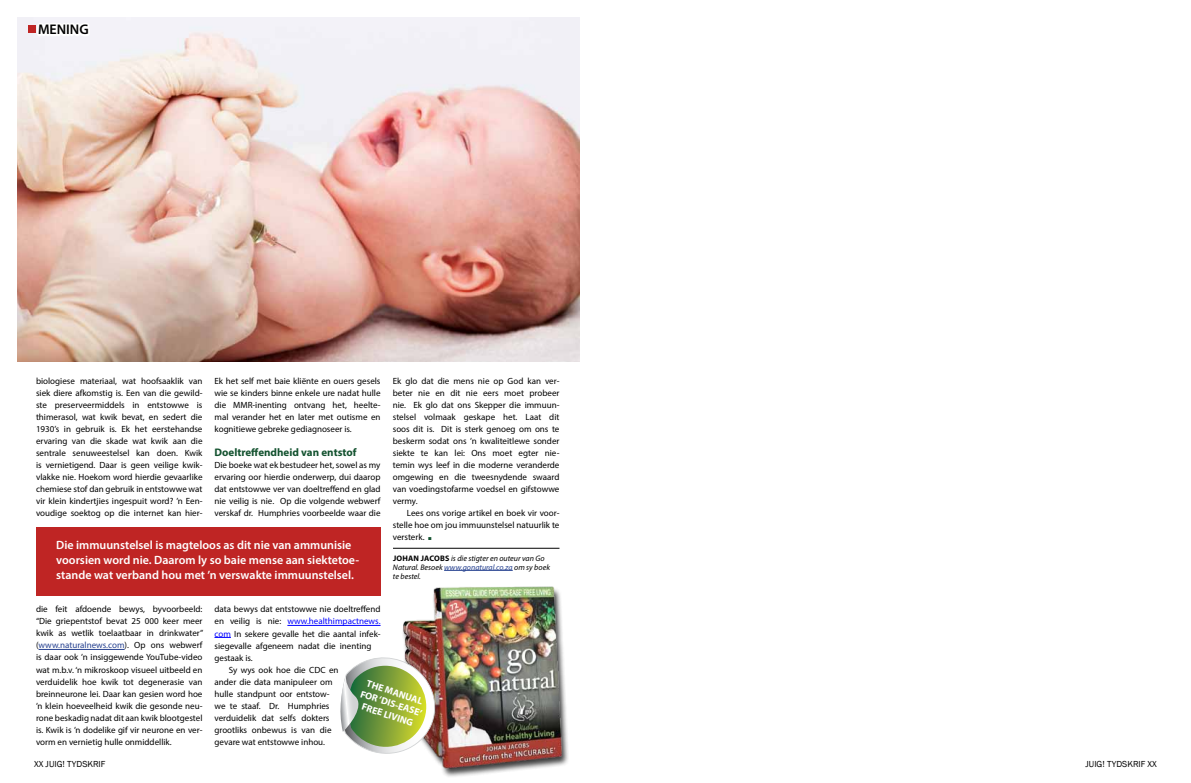
<style>
.page{position:relative;width:1191px;height:783px;background:#fff}
.page>*{position:absolute;margin:0;border:0;box-sizing:border-box;transform-origin:0 0}
.t1{font:600 14px "Myriad Pro";color:#000}
.t2{font:600 12px/15px "Myriad Pro";color:#fff}
.t3{font:700 11px "Myriad Pro";color:#13522f}
.t4{font:700 9.8px/11.7px "Myriad Pro";color:#fff;text-align:center}
.t5{font:9px/12px "Myriad Pro";color:#000;text-align:justify}
.t6{font:9px "Myriad Pro";color:#00f}
.t7{font:9px "Franklin Gothic";color:#000}
.t8{font:italic 8px/9px "Myriad Pro";color:#000}
.s1{font-weight:700;font-style:normal}
.s2{color:#25408f}
.s3{color:#000}
.s4{color:#00f}
</style>
<div class="page">
<img style="left:17px;top:17px;width:562px;height:344px">
<hr style="left:39px;top:649px;width:86px;height:1px;background:#25408f">
<hr style="left:287px;top:625px;width:93px;height:1px;background:#00f">
<svg style="left:214px;top:637px;width:17px;height:1px"></svg>
<img style="left:404px;top:547px;width:164px;height:230px">
<img style="left:340px;top:653px;width:101px;height:106px">
<div style="left:36px;top:527px;width:345px;height:68px;background:#bf2524"></div>
<hr style="left:393px;top:548px;width:166px;height:1px;background:#000">
<svg style="left:34px;top:17px;width:58px;height:51px"></svg>
<div style="left:28px;top:25px;width:8px;height:8px;background:#bf2524"></div>
<h1 class="t1" style="left:38px;top:21px;width:52px">mening</h1>
<p class="t5" style="left:36px;top:375px;width:168px">biologiese materiaal, wat hoofsaaklik van siek diere afkomstig is. Een van die gewild&shy;ste preserveermiddels in entstowwe is thimerasol, wat kwik bevat, en sedert die 1930’s in gebruik is. Ek het eerstehandse ervaring van die skade wat kwik aan die sentrale senuweestelsel kan doen. Kwik is vernietigend. Daar is geen veilige kwik&shy;vlakke nie. Hoekom word hierdie gevaarlike chemiese stof dan gebruik in entstowwe wat vir klein kindertjies ingespuit word? ’n Een&shy;voudige soektog op die internet kan hier-</p>
<p class="t5" style="left:214px;top:375px;width:168px">Ek het self met baie kliënte en ouers gesels wie se kinders binne enkele ure nadat hulle die MMR-inenting ontvang het, heelte&shy;mal verander het en later met outisme en kognitiewe gebreke gediagnoseer is.</p>
<p class="t3" style="left:214px;top:445px;width:144px">Doeltreffendheid van entstof</p>
<p class="t5" style="left:214px;top:459px;width:168px">Die boeke wat ek bestudeer het, sowel as my ervaring oor hierdie onderwerp, dui daarop dat entstowwe ver van doeltreffend en glad nie veilig is nie. Op die volgende webwerf verskaf dr. Humphries voorbeelde waar die</p>
<h2 class="t2" style="left:56px;top:537px;width:304px">Die immuunstelsel is magteloos as dit nie van ammunisie voorsien word nie. Daarom ly so baie mense aan siektetoe&shy;stande wat verband hou met ’n verswakte immuunstelsel.</h2>
<p class="t5" style="left:393px;top:375px;width:168px">Ek glo dat die mens nie op God kan ver&shy;beter nie en dit nie eers moet probeer nie. Ek glo dat ons Skepper die immuun&shy;stelsel volmaak geskape het. Laat dit soos dit is. Dit is sterk genoeg om ons te beskerm sodat ons ’n kwaliteitlewe sonder siekte te kan lei: Ons moet egter nie&shy;temin wys leef in die moderne veranderde omgewing en die tweesnydende swaard van voedingstofarme voedsel en gifstowwe vermy.</p>
<p class="t5" style="left:393px;top:507px;width:168px;text-indent:14px">Lees ons vorige artikel en boek vir voor&shy;stelle hoe om jou immuunstelsel natuurlik te versterk.</p>
<p class="t8" style="left:393px;top:553px;width:158px"><span class="s1">JOHAN JACOBS</span> is die stigter en outeur van Go<br>Natural. Besoek <span class="s2">www.gonatural.co.za</span> om sy boek te bestel.</p>
<p class="t5" style="left:36px;top:603px;width:169px">die feit afdoende bewys, byvoorbeeld: “Die griepentstof bevat 25 000 keer meer kwik as wetlik toelaatbaar in drinkwater” (<span class="s2">www.naturalnews.com</span>). Op ons webwerf is daar ook ’n insiggewende YouTube-video wat m.b.v. ‘n mikroskoop visueel uitbeeld en verduidelik hoe kwik tot degenerasie van breinneurone lei. Daar kan gesien word hoe ’n klein hoeveelheid kwik die gesonde neu&shy;rone beskadig nadat dit aan kwik blootgestel is. Kwik is ’n dodelike gif vir neurone en ver&shy;vorm en vernietig hulle onmiddellik.</p>
<p class="t5" style="left:214px;top:603px;width:167px">data bewys dat entstowwe nie doeltreffend</p>
<p class="t6" style="left:214px;top:615px;width:167px"><span class="s3">en veilig is nie:</span> www.healthimpactnews.</p>
<p class="t5" style="left:214px;top:627px;width:167px"><span class="s4">com</span> In sekere gevalle het die aantal infek-</p>
<p class="t5" style="left:214px;top:639px;width:159px">siegevalle afgeneem nadat die inenting</p>
<p class="t5" style="left:214px;top:651px;width:40px">gestaak is.</p>
<p class="t5" style="left:229px;top:663px;width:111px">Sy wys ook hoe die CDC en</p>
<p class="t5" style="left:214px;top:675px;width:120px">ander die data manipuleer om</p>
<p class="t5" style="left:214px;top:687px;width:117px">hulle standpunt oor entstow-</p>
<p class="t5" style="left:214px;top:699px;width:116px">we te staaf. Dr. Humphries</p>
<p class="t5" style="left:214px;top:711px;width:117px">verduidelik dat selfs dokters</p>
<p class="t5" style="left:214px;top:723px;width:118px">grootliks onbewus is van die</p>
<p class="t5" style="left:214px;top:735px;width:112px">gevare wat entstowwe inhou.</p>
<p class="t4" style="left:366px;top:676px;width:66px;rotate:18deg">THE MANUAL<br>FOR ‘DIS-EASE’<br>FREE LIVING</p>
<p class="t7" style="left:34px;top:757px;width:73px">XX JUIG! TYDSKRIF</p>
<p class="t7" style="left:1085px;top:757px;width:73px">JUIG! TYDSKRIF XX</p>
</div>
